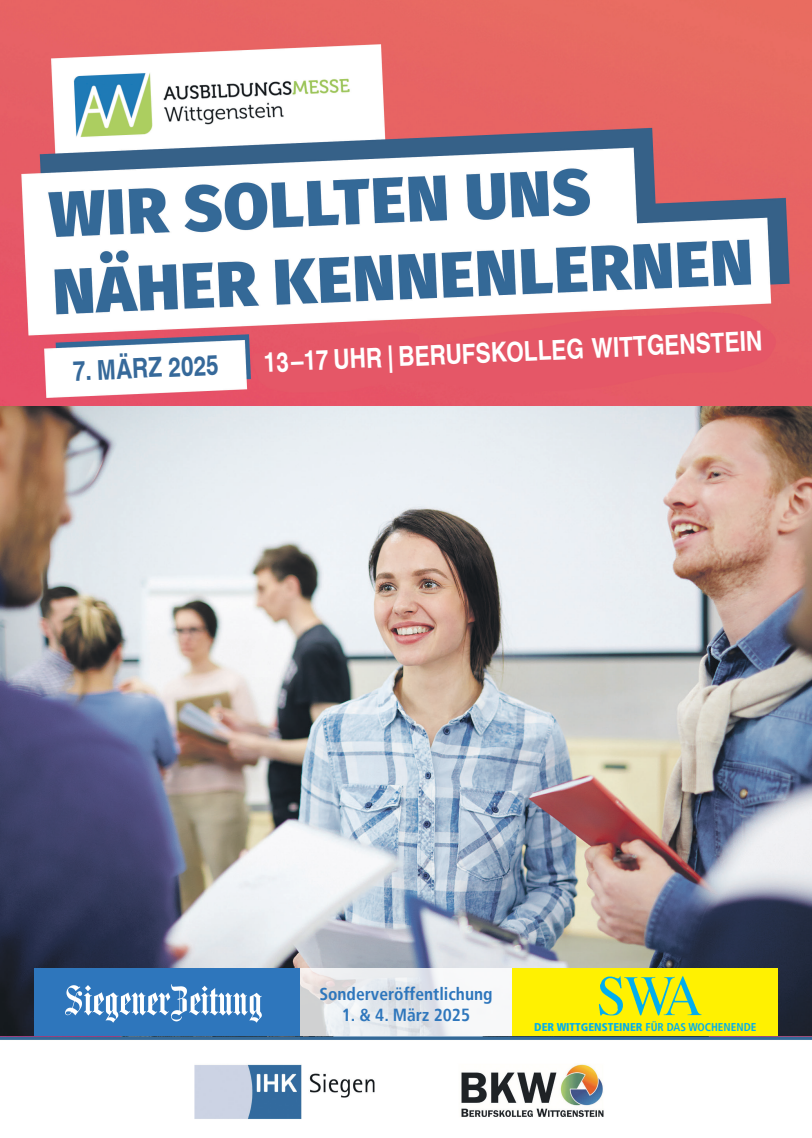
<style>
.page{position:relative;width:812px;height:1138px;background:#fff}
.page>*{position:absolute;margin:0;border:0;box-sizing:border-box;transform-origin:0 0}
.t1{font:700 condensed 27.5px "Helvetica LT";color:#fff}
.t2{font:700 condensed 27.5px "Helvetica LT";color:#36699a}
.t3{font:700 condensed 17.5px "Frutiger LT";color:#2e76bc}
.t4{font:900 condensed 11.25px "Frutiger LT";color:#00aeef}
.s1{font-weight:700}
</style>
<div class="page">
<img style="left:0;top:405px;width:811px;height:631px">
<svg style="left:299px;top:967px;width:213px;height:69px"></svg>
<div style="left:34px;top:967px;width:265px;height:71px;background:#2e76bc"></div>
<div style="left:512px;top:967px;width:266px;height:71px;background:#fff101"></div>
<img style="left:598px;top:976px;width:104px;height:39px">
<img style="left:65px;top:984px;width:197px;height:38px">
<img style="left:194px;top:1064px;width:181px;height:55px">
<img style="left:461px;top:1064px;width:143px;height:53px">
<img style="left:0;top:1036px;width:811px;height:4px">
<img style="left:0;top:0;width:811px;height:405px">
<p class="t2" style="left:72px;top:354px;width:147px;rotate:-2deg">7. MÄRZ 2025</p>
<p class="t1" style="left:263px;top:343px;width:500px;rotate:-2deg">13 –17 UHR | BERUFSKOLLEG WITTGENSTEIN</p>
<p class="t3" style="left:319px;top:983px;width:175px">Sonderveröffentlichung</p>
<p class="t3" style="left:342px;top:1004px;width:130px">1. &amp; 4. März 2025</p>
<p class="t4" style="left:534px;top:1020px;width:224px">DER WITTGENSTEINER <span class="s1">FÜR DAS WOCHENENDE</span></p>
</div>
